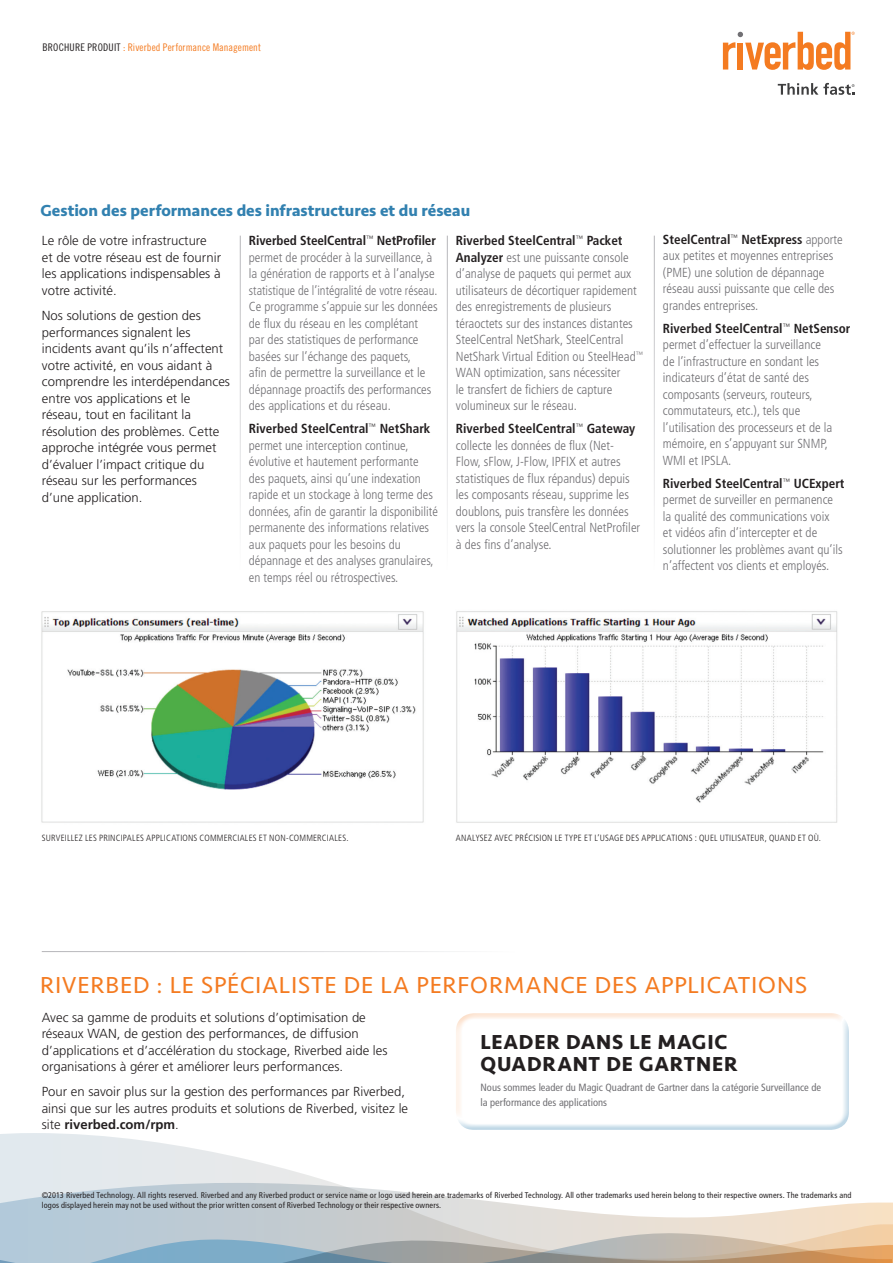
<style>
.page{position:relative;width:893px;height:1263px;background:#fff}
.page>*{position:absolute;margin:0;border:0;box-sizing:border-box;transform-origin:0 0}
.t1{font:24px "Seravek Basic";letter-spacing:.035em;color:#f47b21}
.t2{font:700 21px/22.5px "Seravek Basic";letter-spacing:.035em;color:#231f20}
.t3{font:700 16.5px "Seravek Basic";color:#3281b0}
.t4{font:300 condensed 13.2px/16.5px "Frutiger";color:#717074}
.t5{font:300 13.2px/16.5px "Frutiger LT Std";color:#231f20}
.t6{font:700 13.2px "Frutiger";color:#231f20}
.t7{font:condensed 10.5px/15px "Frutiger LT Std";color:#717074}
.t8{font:10.5px "Trade Gothic Cond Eighteen";letter-spacing:.015em;color:#f47b21}
.t9{font:300 condensed 9px "Frutiger";letter-spacing:.025em;color:#231f20}
.t10{font:condensed 8.25px/10.2px "Frutiger LT Std";letter-spacing:.015em;color:#231f20}
.s1{color:#231f20}
.s2{font-weight:700;color:#231f20}
.s3{font-family:"Frutiger LT Std";font-weight:300}
</style>
<div class="page">
<svg style="left:0;top:1133px;width:333px;height:50px"></svg>
<svg style="left:0;top:1183px;width:893px;height:57px"></svg>
<svg style="left:0;top:1210px;width:892px;height:30px;background:#d3d4d2"></svg>
<svg style="left:0;top:1240px;width:893px;height:23px;background:#acb0ae"></svg>
<svg style="left:723px;top:32px;width:132px;height:38px"></svg>
<svg style="left:778px;top:83px;width:76px;height:12px"></svg>
<div style="left:455px;top:1012px;width:396px;height:108px;background:#f47b21;opacity:.27"></div>
<div style="left:455px;top:1017px;width:396px;height:113px;background:#3281b0;opacity:.31"></div>
<img style="left:41px;top:611px;width:383px;height:212px">
<img style="left:456px;top:611px;width:382px;height:212px">
<p class="t8" style="left:43px;top:41px;width:220px"><span class="s1">BROCHURE PRODUIT</span> : Riverbed Performance Management</p>
<p class="t3" style="left:40px;top:200px;width:431px">Gestion des performances des infrastructures et du réseau</p>
<p class="t5" style="left:42px;top:233px;width:181px">Le rôle de votre infrastructure<br>et de votre réseau est de fournir les applications indispensables à votre activité.</p>
<p class="t5" style="left:42px;top:307px;width:190px">Nos solutions de gestion des performances signalent les incidents avant qu’ils n’affectent votre activité, en vous aidant à comprendre les interdépendances entre vos applications et le réseau, tout en facilitant la résolution des problèmes. Cette approche intégrée vous permet d’évaluer l’impact critique du réseau sur les performances d’une application.</p>
<p class="t4" style="left:249px;top:233px;width:190px"><span class="s2">Riverbed SteelCentral</span><sup>™</sup> <span class="s2">NetProfiler </span>permet de procéder à la surveillance, à la génération de rapports et à l’analyse statistique de l’intégralité de votre réseau.<br>Ce programme s’appuie sur les données de flux du réseau en les complétant<br>par des statistiques de performance basées sur l’échange des paquets,<br>afin de permettre la surveillance et le dépannage proactifs des performances des applications et du réseau.</p>
<p class="t4" style="left:249px;top:421px;width:191px"><span class="s2">Riverbed SteelCentral</span><sup>™</sup> <span class="s2">NetShark </span>permet une interception continue, évolutive et hautement performante des paquets, ainsi qu’une indexation rapide et un stockage à long terme des données, afin de garantir la disponibilité permanente des informations relatives aux paquets pour les besoins du dépannage et des analyses granulaires, en temps réel ou rétrospectives.</p>
<p class="t4" style="left:456px;top:233px;width:189px"><span class="s2">Riverbed SteelCentral</span><sup>™</sup> <span class="s2">Packet Analyzer</span> est une puissante console d’analyse de paquets qui permet aux utilisateurs de décortiquer rapidement des enregistrements de plusieurs téraoctets sur des instances distantes SteelCentral NetShark, SteelCentral NetShark Virtual Edition ou SteelHead<sup>™ </sup>WAN optimization, sans nécessiter<br>le transfert de fichiers de capture volumineux sur le réseau.</p>
<p class="t4" style="left:456px;top:421px;width:186px"><span class="s2">Riverbed SteelCentral</span><sup>™</sup> <span class="s2">Gateway </span>collecte les données de flux (Net-Flow, sFlow, J-Flow, IPFIX et autres statistiques de flux répandus) depuis les composants réseau, supprime les doublons, puis transfère les données vers la console SteelCentral NetProfiler à des fins d’analyse.</p>
<p class="t4" style="left:663px;top:231px;width:181px"><span class="s2">SteelCentral</span><sup>™</sup> <span class="s2">NetExpress</span> apporte aux petites et moyennes entreprises (PME) une solution de dépannage réseau aussi puissante que celle des grandes entreprises.</p>
<p class="t4" style="left:663px;top:320px;width:189px"><span class="s2">Riverbed SteelCentral</span><sup>™</sup> <span class="s2">NetSensor </span>permet d’effectuer la surveillance<br>de l’infrastructure en sondant les indicateurs d’état de santé des composants (serveurs, routeurs, commutateurs, etc.), tels que l’utilisation des processeurs et de la mémoire, en s’appuyant sur SNMP,<br>WMI et IPSLA.</p>
<p class="t4" style="left:663px;top:475px;width:183px"><span class="s2">Riverbed SteelCentral</span><sup>™</sup> <span class="s2">UCExpert </span>permet de surveiller en permanence la qualité des communications voix<br>et vidéos afin d’intercepter et de solutionner les problèmes avant qu’ils n’affectent vos clients et employés.</p>
<p class="t9" style="left:42px;top:833px;width:308px">SURVEILLEZ LES PRINCIPALES APPLICATIONS COMMERCIALES ET NON-COMMERCIALES.</p>
<p class="t9" style="left:456px;top:833px;width:367px">ANALYSEZ AVEC PRÉCISION LE TYPE ET L’USAGE DES APPLICATIONS : QUEL UTILISATEUR, QUAND ET OÙ.</p>
<h1 class="t1" style="left:40px;top:970px;width:768px">RIVERBED : LE SPÉCIALISTE DE LA PERFORMANCE DES APPLICATIONS</h1>
<p class="t5" style="left:42px;top:1009px;width:347px">Avec sa gamme de produits et solutions d’optimisation de réseaux WAN, de gestion des performances, de diffusion d’applications et d’accélération du stockage, Riverbed aide les organisations à gérer et améliorer leurs performances.</p>
<p class="t5" style="left:42px;top:1083px;width:368px">Pour en savoir plus sur la gestion des performances par Riverbed, ainsi que sur les autres produits et solutions de Riverbed, visitez le</p>
<p class="t6" style="left:42px;top:1117px;width:139px"><span class="s3">site</span> riverbed.com/rpm<span class="s3">.</span></p>
<h2 class="t2" style="left:480px;top:1030px;width:259px">LEADER DANS LE MAGIC<br>QUADRANT DE GARTNER</h2>
<p class="t7" style="left:480px;top:1080px;width:342px">Nous sommes leader du Magic Quadrant de Gartner dans la catégorie Surveillance de la performance des applications</p>
<p class="t10" style="left:42px;top:1190px;width:811px">©2013 Riverbed Technology. All rights reserved. Riverbed and any Riverbed product or service name or logo used herein are trademarks of Riverbed Technology. All other trademarks used herein belong to their respective owners. The trademarks and logos displayed herein may not be used without the prior written consent of Riverbed Technology or their respective owners.</p>
</div>
